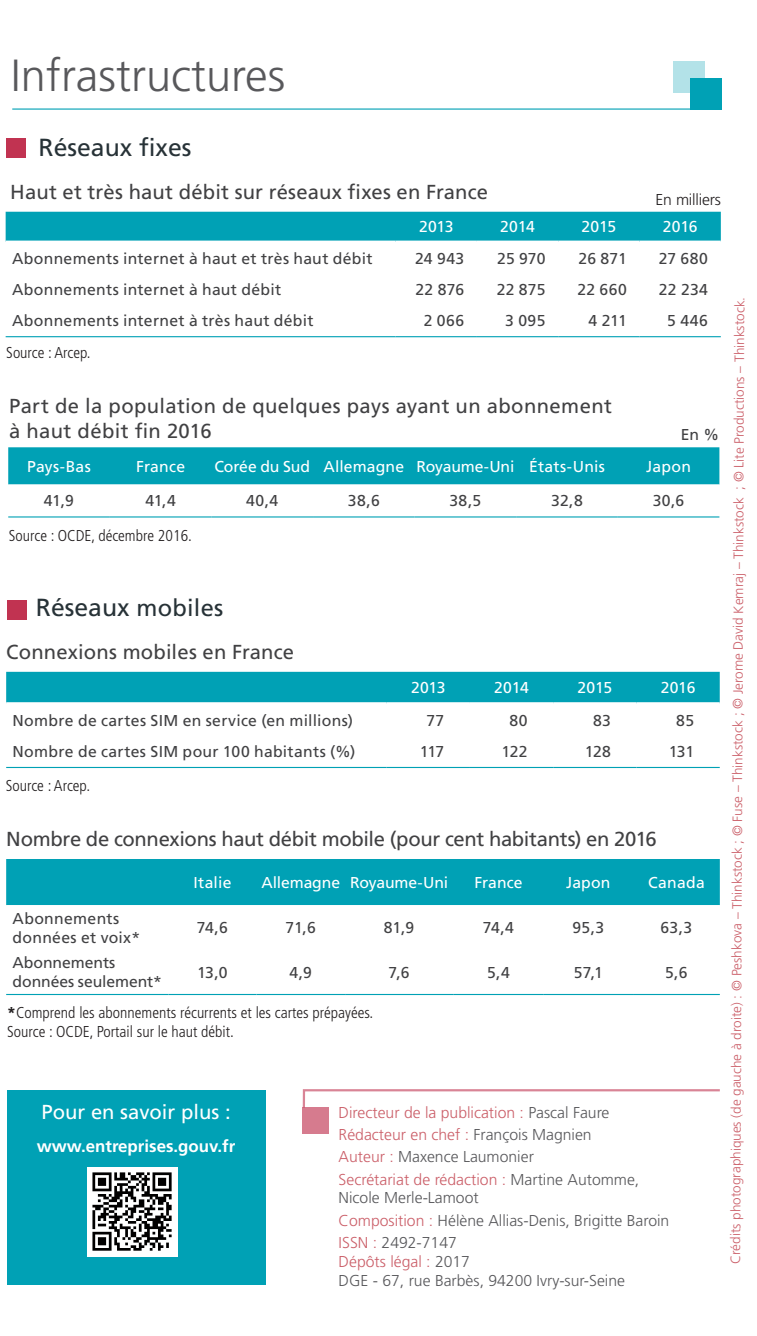
<style>
.page{position:relative;width:757px;height:1336px;background:#fff}
.page>*{position:absolute;margin:0;border:0;box-sizing:border-box;transform-origin:0 0}
.t1{font:300 45px "Frutiger LT Std";color:#58585b}
.t2{font:24.75px "Frutiger LT Std";color:#273237}
.t3{font:20.25px/24.3px "Frutiger LT Std";letter-spacing:.005em;color:#414143}
.t4{font:20.25px "Frutiger LT Std";letter-spacing:-.015em;color:#414143}
.t5{font:20.25px "Frutiger LT Std";color:#fff}
.t6{font:700 16.88px "Frutiger LT Std";color:#fff}
.t7{font:15.75px/18.9px "Frutiger LT Std";letter-spacing:.02em;color:#414143}
.t8{font:300 condensed 15.75px/18.9px "Frutiger LT Std";color:#231f20}
.t9{font:15.75px "Frutiger LT Std";color:#fff}
.t10{font:300 15.75px/22.1px "Frutiger LT Std";color:#58585b}
.t11{font:300 15.75px/22.1px "Frutiger LT Std";color:#cb5f69}
.t12{font:15.75px/18.9px "Frutiger LT Std";letter-spacing:-.005em;color:#414143}
.t13{font:300 15.75px "Frutiger LT Std";letter-spacing:-.015em;color:#231f20}
.t14{font:300 13.5px "Frutiger LT Std";letter-spacing:-.005em;color:#cb5f69}
.s1{font-size:23.62px}
.s2{font-weight:700;font-stretch:normal}
.s3{color:#58585b}
.s4{color:#cb5f69}
</style>
<div class="page">
<div style="left:6px;top:212px;width:714px;height:28px;background:#00a1b5"></div>
<hr style="left:6px;top:336px;width:389px;height:1px;background:#00a1b5">
<hr style="left:395px;top:336px;width:82px;height:1px;background:#00a1b5">
<hr style="left:477px;top:336px;width:81px;height:1px;background:#00a1b5">
<hr style="left:558px;top:336px;width:81px;height:1px;background:#00a1b5">
<hr style="left:639px;top:336px;width:81px;height:1px;background:#00a1b5">
<div style="left:6px;top:671px;width:713px;height:31px;background:#00a1b5"></div>
<svg style="left:6px;top:766px;width:713px;height:1px"></svg>
<hr style="left:6px;top:767px;width:380px;height:1px;background:#00a1b5">
<hr style="left:386px;top:767px;width:84px;height:1px;background:#00a1b5">
<hr style="left:470px;top:767px;width:83px;height:1px;background:#00a1b5">
<hr style="left:553px;top:767px;width:83px;height:1px;background:#00a1b5">
<hr style="left:636px;top:767px;width:83px;height:1px;background:#00a1b5">
<div style="left:7px;top:1090px;width:258px;height:194px;background:#00a1b5"></div>
<img style="left:88px;top:1167px;width:89px;height:89px">
<svg style="left:302px;top:1089px;width:418px;height:20px"></svg>
<div style="left:303px;top:1107px;width:26px;height:26px;background:#d67b8e"></div>
<div style="left:689px;top:78px;width:32px;height:31px;background:#00a1b5"></div>
<svg style="left:673px;top:61px;width:31px;height:32px"></svg>
<hr style="left:12px;top:108px;width:709px;height:2px;background:#00a1b5">
<div style="left:7px;top:138px;width:19px;height:19px;background:#c13351"></div>
<div style="left:8px;top:600px;width:19px;height:19px;background:#c13351"></div>
<div style="left:8px;top:447px;width:711px;height:38px;background:#00a1b5"></div>
<hr style="left:8px;top:516px;width:102px;height:1px;background:#00a1b5">
<hr style="left:110px;top:516px;width:101px;height:1px;background:#00a1b5">
<hr style="left:211px;top:516px;width:102px;height:1px;background:#00a1b5">
<hr style="left:313px;top:516px;width:101px;height:1px;background:#00a1b5">
<hr style="left:414px;top:516px;width:102px;height:1px;background:#00a1b5">
<hr style="left:516px;top:516px;width:101px;height:1px;background:#00a1b5">
<hr style="left:617px;top:516px;width:102px;height:1px;background:#00a1b5">
<div style="left:6px;top:859px;width:713px;height:46px;background:#00a1b5"></div>
<hr style="left:6px;top:993px;width:162px;height:2px;background:#00a1b5">
<hr style="left:168px;top:993px;width:88px;height:2px;background:#00a1b5">
<hr style="left:256px;top:993px;width:89px;height:2px;background:#00a1b5">
<hr style="left:345px;top:993px;width:108px;height:2px;background:#00a1b5">
<hr style="left:453px;top:993px;width:90px;height:2px;background:#00a1b5">
<hr style="left:543px;top:993px;width:90px;height:2px;background:#00a1b5">
<hr style="left:633px;top:993px;width:86px;height:2px;background:#00a1b5">
<p class="t1" style="left:11px;top:50px;width:276px">Infrastructures</p>
<p class="t2" style="left:39px;top:133px;width:154px">Réseaux fixes</p>
<p class="t3" style="left:10px;top:180px;width:479px">Haut et très haut débit sur réseaux fixes en France</p>
<p class="t13" style="left:655px;top:190px;width:67px">En milliers</p>
<p class="t9" style="left:419px;top:217px;width:36px">2013</p>
<p class="t9" style="left:500px;top:217px;width:36px">2014</p>
<p class="t9" style="left:581px;top:217px;width:36px">2015</p>
<p class="t9" style="left:662px;top:217px;width:36px">2016</p>
<p class="t7" style="left:12px;top:249px;width:362px">Abonnements internet à haut et très haut débit</p>
<p class="t7" style="left:415px;top:249px;width:50px">24 943</p>
<p class="t7" style="left:497px;top:249px;width:50px">25 970</p>
<p class="t7" style="left:578px;top:249px;width:50px">26 871</p>
<p class="t7" style="left:658px;top:249px;width:51px">27 680</p>
<p class="t7" style="left:12px;top:280px;width:271px">Abonnements internet à haut débit</p>
<p class="t7" style="left:415px;top:280px;width:50px">22 876</p>
<p class="t7" style="left:496px;top:280px;width:50px">22 875</p>
<p class="t7" style="left:577px;top:280px;width:51px">22 660</p>
<p class="t7" style="left:658px;top:280px;width:51px">22 234</p>
<p class="t7" style="left:12px;top:311px;width:303px">Abonnements internet à très haut débit</p>
<p class="t7" style="left:423px;top:311px;width:42px">2 066</p>
<p class="t7" style="left:505px;top:311px;width:42px">3 095</p>
<p class="t7" style="left:588px;top:311px;width:40px">4 211</p>
<p class="t7" style="left:667px;top:311px;width:42px">5 446</p>
<p class="t8" style="left:6px;top:343px;width:86px">Source : Arcep.</p>
<p class="t3" style="left:9px;top:394px;width:604px">Part de la population de quelques pays ayant un abonnement à haut débit fin 2016</p>
<p class="t7" style="left:680px;top:425px;width:40px">En %</p>
<p class="t9" style="left:27px;top:457px;width:65px">Pays-Bas</p>
<p class="t9" style="left:136px;top:457px;width:51px">France</p>
<p class="t9" style="left:214px;top:457px;width:392px">Corée du Sud Allemagne Royaume-Uni États-Unis</p>
<p class="t9" style="left:646px;top:457px;width:46px">Japon</p>
<p class="t7" style="left:44px;top:491px;width:32px">41,9</p>
<p class="t7" style="left:145px;top:491px;width:32px">41,4</p>
<p class="t7" style="left:246px;top:491px;width:34px">40,4</p>
<p class="t7" style="left:348px;top:491px;width:33px">38,6</p>
<p class="t7" style="left:449px;top:491px;width:33px">38,5</p>
<p class="t7" style="left:551px;top:491px;width:33px">32,8</p>
<p class="t7" style="left:652px;top:491px;width:33px">30,6</p>
<p class="t8" style="left:9px;top:526px;width:185px">Source : OCDE, décembre 2016.</p>
<p class="t2" style="left:36px;top:593px;width:189px">Réseaux <span class="s1">mobiles</span></p>
<p class="t3" style="left:6px;top:640px;width:289px">Connexions mobiles en France</p>
<p class="t9" style="left:411px;top:678px;width:36px">2013</p>
<p class="t9" style="left:494px;top:678px;width:36px">2014</p>
<p class="t9" style="left:577px;top:678px;width:36px">2015</p>
<p class="t9" style="left:660px;top:678px;width:36px">2016</p>
<p class="t7" style="left:13px;top:711px;width:342px">Nombre de cartes SIM en service (en millions)</p>
<p class="t7" style="left:426px;top:711px;width:19px">77</p>
<p class="t7" style="left:509px;top:711px;width:20px">80</p>
<p class="t7" style="left:593px;top:711px;width:19px">83</p>
<p class="t7" style="left:676px;top:711px;width:19px">85</p>
<p class="t7" style="left:13px;top:742px;width:344px">Nombre de cartes SIM pour 100 habitants (%)</p>
<p class="t7" style="left:419px;top:742px;width:26px">117</p>
<p class="t7" style="left:501px;top:742px;width:27px">122</p>
<p class="t7" style="left:585px;top:742px;width:27px">128</p>
<p class="t7" style="left:668px;top:742px;width:27px">131</p>
<p class="t8" style="left:6px;top:776px;width:86px">Source : Arcep.</p>
<p class="t4" style="left:6px;top:827px;width:652px">Nombre de connexions haut débit mobile (pour cent habitants) en 2016</p>
<p class="t9" style="left:193px;top:873px;width:40px">Italie</p>
<p class="t9" style="left:261px;top:873px;width:188px">Allemagne Royaume-Uni</p>
<p class="t9" style="left:474px;top:873px;width:50px">France</p>
<p class="t9" style="left:566px;top:873px;width:46px">Japon</p>
<p class="t9" style="left:648px;top:873px;width:58px">Canada</p>
<p class="t7" style="left:13px;top:909px;width:129px">Abonnements données et voix*</p>
<p class="t7" style="left:197px;top:918px;width:32px">74,6</p>
<p class="t7" style="left:285px;top:918px;width:32px">71,6</p>
<p class="t7" style="left:384px;top:918px;width:32px">81,9</p>
<p class="t7" style="left:483px;top:918px;width:33px">74,4</p>
<p class="t7" style="left:572px;top:918px;width:33px">95,3</p>
<p class="t7" style="left:660px;top:918px;width:33px">63,3</p>
<p class="t12" style="left:13px;top:953px;width:151px">Abonnements données seulement*</p>
<p class="t7" style="left:197px;top:962px;width:32px">13,0</p>
<p class="t7" style="left:289px;top:962px;width:24px">4,9</p>
<p class="t7" style="left:388px;top:962px;width:23px">7,6</p>
<p class="t7" style="left:487px;top:962px;width:24px">5,4</p>
<p class="t7" style="left:574px;top:962px;width:30px">57,1</p>
<p class="t7" style="left:665px;top:962px;width:24px">5,6</p>
<p class="t8" style="left:7px;top:1003px;width:367px"><span class="s2">*</span>Comprend les abonnements récurrents et les cartes prépayées.<br>Source : OCDE, Portail sur le haut débit.</p>
<p class="t5" style="left:41px;top:1100px;width:191px">Pour en savoir plus :</p>
<p class="t6" style="left:37px;top:1136px;width:200px">www.entreprises.gouv.fr</p>
<p class="t11" style="left:338px;top:1101px;width:302px">Directeur de la publication : <span class="s3">Pascal Faure </span>Rédacteur en chef : <span class="s3">François Magnien </span>Auteur : <span class="s3">Maxence Laumonier<br></span>Secrétariat de rédaction : <span class="s3">Martine Automme,</span></p>
<p class="t10" style="left:338px;top:1187px;width:332px">Nicole Merle-Lamoot<br><span class="s4">Composition :</span> Hélène Allias-Denis, Brigitte Baroin<br><span class="s4">ISSN :</span> 2492-7147</p>
<p class="t10" style="left:338px;top:1251px;width:288px;line-height:18.9px"><span class="s4">Dépôts légal :</span> 2017<br>DGE - 67, rue Barbès, 94200 Ivry-sur-Seine</p>
<p class="t14" style="left:729px;top:1263px;width:968px;rotate:-90deg">Crédits photographiques (de gauche à droite) : © Peshkova – Thinkstock ; © Fuse – Thinkstock ; © Jerome David Kemraj – Thinkstock ; © Lite Productions – Thinkstock.</p>
</div>
